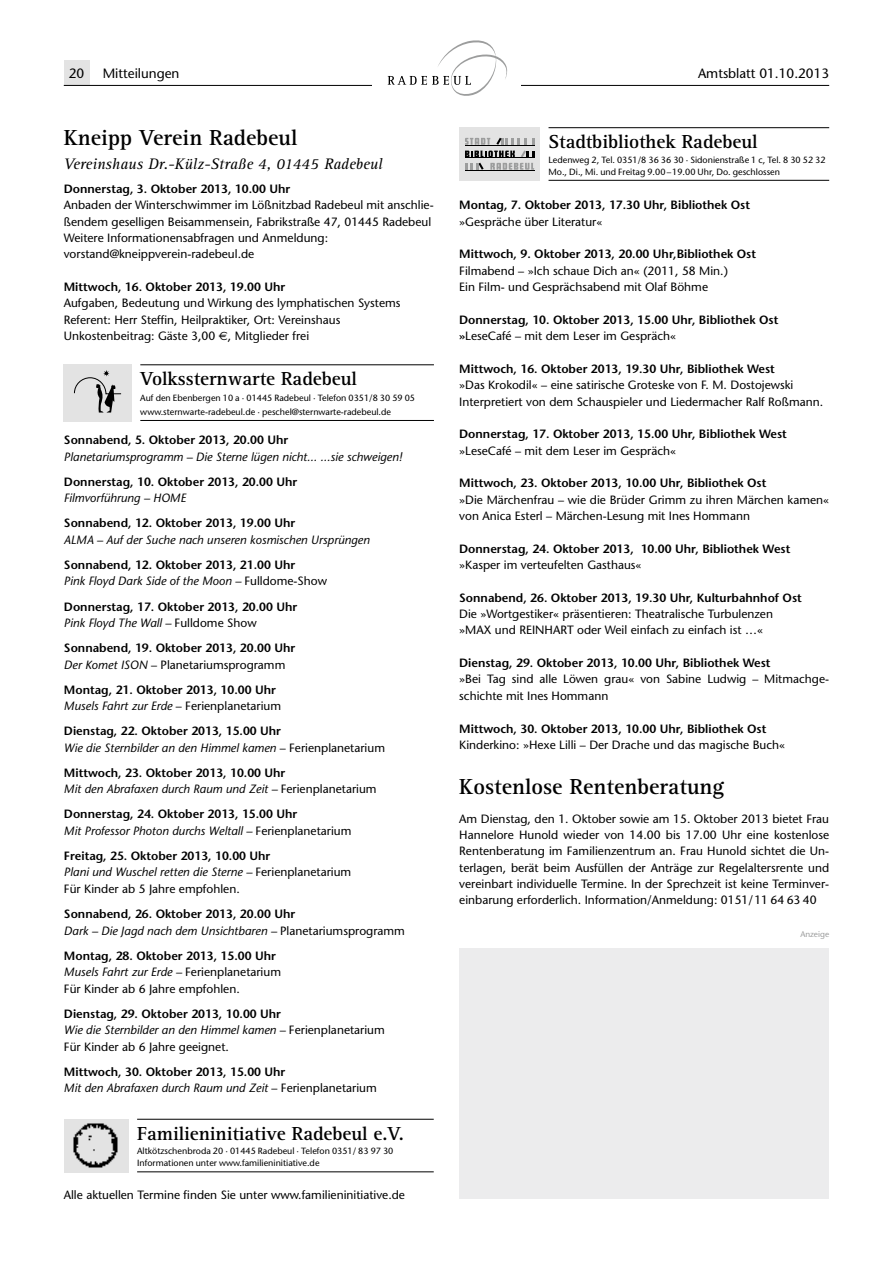
<style>
.page{position:relative;width:893px;height:1263px;background:#fff}
.page>*{position:absolute;margin:0;border:0;box-sizing:border-box;transform-origin:0 0}
.t1{font:700 22.5px "Rotis Serif";color:#000}
.t2{font:700 19.5px "Rotis Serif";letter-spacing:-.005em;color:#000}
.t3{font:italic 15.75px "Rotis Serif";color:#000}
.t4{font:13.5px "Stone Sans";color:#000}
.t5{font:12px/16.4px "Stone Sans";color:#000}
.t6{font:600 12px/16.5px "Stone Sans";color:#000}
.t7{font:italic 12px/16.5px "Stone Sans";color:#000}
.t8{font:9px/12px "Stone Sans";color:#000}
.t9{font:8.25px "Stone Sans";color:#9c9d9d}
.s1{font-family:"Euro Sans"}
.s2{font-weight:400;font-style:italic}
.s3{font-weight:400}
.s4{font-weight:600;font-style:normal}
.s5{font-style:normal}
.s6{font-weight:600}
.s7{font-style:italic}
</style>
<div class="page">
<div style="left:64px;top:60px;width:25px;height:26px;background:#e3e3e3"></div>
<hr style="left:64px;top:85px;width:765px;height:1px;background:#000">
<div style="left:372px;top:36px;width:149px;height:64px;background:#fff"></div>
<svg style="left:388px;top:40px;width:119px;height:56px"></svg>
<div style="left:64px;top:365px;width:68px;height:57px;background:#e3e3e3"></div>
<svg style="left:74px;top:370px;width:48px;height:42px"></svg>
<hr style="left:140px;top:364px;width:294px;height:1px;background:#000">
<hr style="left:140px;top:420px;width:294px;height:1px;background:#000">
<div style="left:459px;top:128px;width:81px;height:53px;background:#e3e3e3"></div>
<svg style="left:490px;top:163px;width:44px;height:7px"></svg>
<svg style="left:465px;top:163px;width:19px;height:7px"></svg>
<hr style="left:465px;top:170px;width:69px;height:1px;background:#000">
<svg style="left:465px;top:138px;width:69px;height:19px"></svg>
<hr style="left:465px;top:157px;width:69px;height:1px;background:#000">
<hr style="left:549px;top:127px;width:280px;height:1px;background:#000">
<hr style="left:549px;top:180px;width:280px;height:1px;background:#000">
<div style="left:459px;top:948px;width:370px;height:250px;background:#ececed"></div>
<div style="left:64px;top:1119px;width:65px;height:53px;background:#e3e3e3"></div>
<img style="left:73px;top:1123px;width:45px;height:45px">
<hr style="left:137px;top:1119px;width:297px;height:1px;background:#000">
<hr style="left:137px;top:1171px;width:297px;height:1px;background:#000">
<p class="t4" style="left:69px;top:65px;width:17px">20</p>
<p class="t4" style="left:103px;top:65px;width:78px">Mitteilungen</p>
<p class="t4" style="left:698px;top:65px;width:133px">Amtsblatt 01.10.2013</p>
<h1 class="t1" style="left:64px;top:124px;width:235px">Kneipp Verein Radebeul</h1>
<h3 class="t3" style="left:64px;top:155px;width:320px">Vereinshaus Dr.-Külz-Straße 4, 01445 Radebeul</h3>
<p class="t6" style="left:64px;top:180px;width:228px">Donnerstag, 3. Oktober 2013, 10.00 Uhr</p>
<p class="t5" style="left:64px;top:197px;width:371px">Anbaden der Winterschwimmer im Lößnitzbad Radebeul mit anschlie&shy;ßendem geselligen Beisammensein, Fabrikstraße 47, 01445 Radebeul Weitere Informationensabfragen und Anmeldung: vorstand@kneippverein-radebeul.de</p>
<p class="t6" style="left:64px;top:278px;width:223px">Mittwoch, 16. Oktober 2013, 19.00 Uhr</p>
<p class="t5" style="left:64px;top:295px;width:338px">Aufgaben, Bedeutung und Wirkung des lymphatischen Systems<br>Referent: Herr Steffin, Heilpraktiker, Ort: Vereinshaus<br>Unkostenbeitrag: Gäste 3,00 <span class="s1">€</span>, Mitglieder frei</p>
<h2 class="t2" style="left:140px;top:367px;width:218px">Volkssternwarte Radebeul</h2>
<p class="t8" style="left:140px;top:392px;width:276px;line-height:13.5px">Auf den Ebenbergen 10 a · 01445 Radebeul · Telefon 0351/8 30 59 05 www.sternwarte-radebeul.de · peschel@sternwarte-radebeul.de</p>
<p class="t6" style="left:64px;top:432px;width:226px">Sonnabend, 5. Oktober 2013, 20.00 Uhr</p>
<p class="t7" style="left:64px;top:448px;width:340px">Planetariumsprogramm – Die Sterne lügen nicht... ...sie schweigen!</p>
<p class="t6" style="left:64px;top:473px;width:235px">Donnerstag, 10. Oktober 2013, 20.00 Uhr</p>
<p class="t7" style="left:64px;top:490px;width:123px">Filmvorführung – HOME</p>
<p class="t6" style="left:64px;top:515px;width:233px">Sonnabend, 12. Oktober 2013, 19.00 Uhr</p>
<p class="t7" style="left:64px;top:531px;width:307px">ALMA – Auf der Suche nach unseren kosmischen Ursprüngen</p>
<p class="t6" style="left:64px;top:556px;width:265px">Sonnabend, 12. Oktober 2013, 21.00 Uhr<br><span class="s2">Pink Floyd Dark Side of the Moon –</span> <span class="s3">Fulldome-Show</span></p>
<p class="t6" style="left:64px;top:598px;width:235px">Donnerstag, 17. Oktober 2013, 20.00 Uhr<br><span class="s2">Pink Floyd The Wall –</span> <span class="s3">Fulldome Show</span></p>
<p class="t6" style="left:64px;top:639px;width:233px">Sonnabend, 19. Oktober 2013, 20.00 Uhr<br><span class="s2">Der Komet ISON</span> <span class="s3">– Planetariumsprogramm</span></p>
<p class="t6" style="left:64px;top:681px;width:219px">Montag, 21. Oktober 2013, 10.00 Uhr<br><span class="s2">Musels Fahrt zur Erde</span> <span class="s3">– Ferienplanetarium</span></p>
<p class="t7" style="left:64px;top:723px;width:323px"><span class="s4">Dienstag, 22. Oktober 2013, 15.00 Uhr<br></span>Wie die Sternbilder an den Himmel kamen <span class="s5">– Ferienplanetarium</span></p>
<p class="t6" style="left:64px;top:764px;width:314px">Mittwoch, 23. Oktober 2013, 10.00 Uhr<br><span class="s2">Mit den Abrafaxen durch Raum und Zeit –</span> <span class="s3">Ferienplanetarium</span></p>
<p class="t6" style="left:64px;top:806px;width:289px">Donnerstag, 24. Oktober 2013, 15.00 Uhr<br><span class="s2">Mit Professor Photon durchs Weltall –</span> <span class="s3">Ferienplanetarium</span></p>
<p class="t5" style="left:64px;top:847px;width:289px"><span class="s6">Freitag, 25. Oktober 2013, 10.00 Uhr<br></span><span class="s7">Plani und Wuschel retten die Sterne –</span> Ferienplanetarium<br>Für Kinder ab 5 Jahre empfohlen.</p>
<p class="t6" style="left:64px;top:905px;width:342px">Sonnabend, 26. Oktober 2013, 20.00 Uhr<br><span class="s2">Dark – Die Jagd nach dem Unsichtbaren –</span> <span class="s3">Planetariumsprogramm</span></p>
<p class="t5" style="left:64px;top:947px;width:219px"><span class="s6">Montag, 28. Oktober 2013, 15.00 Uhr<br></span><span class="s7">Musels Fahrt zur Erde –</span> Ferienplanetarium<br>Für Kinder ab 6 Jahre empfohlen.</p>
<p class="t5" style="left:64px;top:1005px;width:322px"><span class="s6">Dienstag, 29. Oktober 2013, 10.00 Uhr<br></span><span class="s7">Wie die Sternbilder an den Himmel kamen –</span> Ferienplanetarium<br>Für Kinder ab 6 Jahre geeignet.</p>
<p class="t6" style="left:64px;top:1063px;width:314px">Mittwoch, 30. Oktober 2013, 15.00 Uhr<br><span class="s2">Mit den Abrafaxen durch Raum und Zeit</span> <span class="s3">– Ferienplanetarium</span></p>
<h2 class="t2" style="left:137px;top:1122px;width:268px">Familieninitiative Radebeul e.V.</h2>
<p class="t8" style="left:137px;top:1145px;width:258px">Altkötzschenbroda 20 · 01445 Radebeul · Telefon 0351/ 83 97 30<br>Informationen unter www.familieninitiative.de</p>
<p class="t5" style="left:64px;top:1186px;width:343px">Alle aktuellen Termine finden Sie unter www.familieninitiative.de</p>
<h2 class="t2" style="left:549px;top:130px;width:210px">Stadtbibliothek Radebeul</h2>
<p class="t8" style="left:549px;top:154px;width:279px">Ledenweg 2, Tel. 0351/8 36 36 30 · Sidonienstraße 1 c, Tel. 8 30 52 32<br>Mo., Di., Mi. und Freitag 9.00–19.00 Uhr, Do. geschlossen</p>
<p class="t6" style="left:459px;top:197px;width:292px">Montag, 7. Oktober 2013, 17.30 Uhr, Bibliothek Ost</p>
<p class="t5" style="left:459px;top:213px;width:145px">»Gespräche über Literatur«</p>
<p class="t6" style="left:459px;top:246px;width:298px">Mittwoch, 9. Oktober 2013, 20.00 Uhr,Bibliothek Ost</p>
<p class="t5" style="left:459px;top:262px;width:270px">Filmabend – »Ich schaue Dich an« (2011, 58 Min.)<br>Ein Film- und Gesprächsabend mit Olaf Böhme</p>
<p class="t6" style="left:459px;top:311px;width:321px">Donnerstag, 10. Oktober 2013, 15.00 Uhr, Bibliothek Ost »<span class="s3">LeseCafé – mit dem Leser im Gespräch«</span></p>
<p class="t6" style="left:459px;top:360px;width:317px">Mittwoch, 16. Oktober 2013, 19.30 Uhr, Bibliothek West</p>
<p class="t5" style="left:459px;top:377px;width:366px">»Das Krokodil« – eine satirische Groteske von F. M. Dostojewski<br>Interpretiert von dem Schauspieler und Liedermacher Ralf Roßmann.</p>
<p class="t6" style="left:459px;top:426px;width:329px">Donnerstag, 17. Oktober 2013, 15.00 Uhr, Bibliothek West</p>
<p class="t5" style="left:459px;top:442px;width:218px">»LeseCafé – mit dem Leser im Gespräch«</p>
<p class="t6" style="left:459px;top:475px;width:309px">Mittwoch, 23. Oktober 2013, 10.00 Uhr, Bibliothek Ost</p>
<p class="t5" style="left:459px;top:491px;width:371px">»Die Märchenfrau – wie die Brüder Grimm zu ihren Märchen kamen« von Anica Esterl – Märchen-Lesung mit Ines Hommann</p>
<p class="t6" style="left:459px;top:540px;width:333px">Donnerstag, 24. Oktober 2013, 10.00 Uhr, Bibliothek West</p>
<p class="t5" style="left:459px;top:557px;width:184px">»Kasper im verteufelten Gasthaus«</p>
<p class="t6" style="left:459px;top:589px;width:344px">Sonnabend, 26. Oktober 2013, 19.30 Uhr, Kulturbahnhof Ost</p>
<p class="t5" style="left:459px;top:606px;width:315px">Die »Wortgestiker« präsentieren: Theatralische Turbulenzen »MAX und REINHART oder Weil einfach zu einfach ist …«</p>
<p class="t6" style="left:459px;top:654px;width:313px">Dienstag, 29. Oktober 2013, 10.00 Uhr, Bibliothek West</p>
<p class="t5" style="left:459px;top:671px;width:371px">»Bei Tag sind alle Löwen grau« von Sabine Ludwig – Mitmachge&shy;schichte mit Ines Hommann</p>
<p class="t6" style="left:459px;top:720px;width:309px">Mittwoch, 30. Oktober 2013, 10.00 Uhr, Bibliothek Ost</p>
<p class="t5" style="left:459px;top:736px;width:327px">Kinderkino: »Hexe Lilli – Der Drache und das magische Buch«</p>
<h1 class="t1" style="left:459px;top:773px;width:266px">Kostenlose Rentenberatung</h1>
<p class="t5" style="left:459px;top:810px;width:371px;text-align:justify">Am Dienstag, den 1. Oktober sowie am 15. Oktober 2013 bietet Frau Hannelore Hunold wieder von 14.00 bis 17.00 Uhr eine kostenlose Rentenberatung im Familienzentrum an. Frau Hunold sichtet die Un&shy;terlagen, berät beim Ausfüllen der Anträge zur Regelaltersrente und vereinbart individuelle Termine. In der Sprechzeit ist keine Terminver&shy;einbarung erforderlich. Information/Anmeldung: 0151/11 64 63 40</p>
<p class="t9" style="left:800px;top:929px;width:30px">Anzeige</p>
</div>
